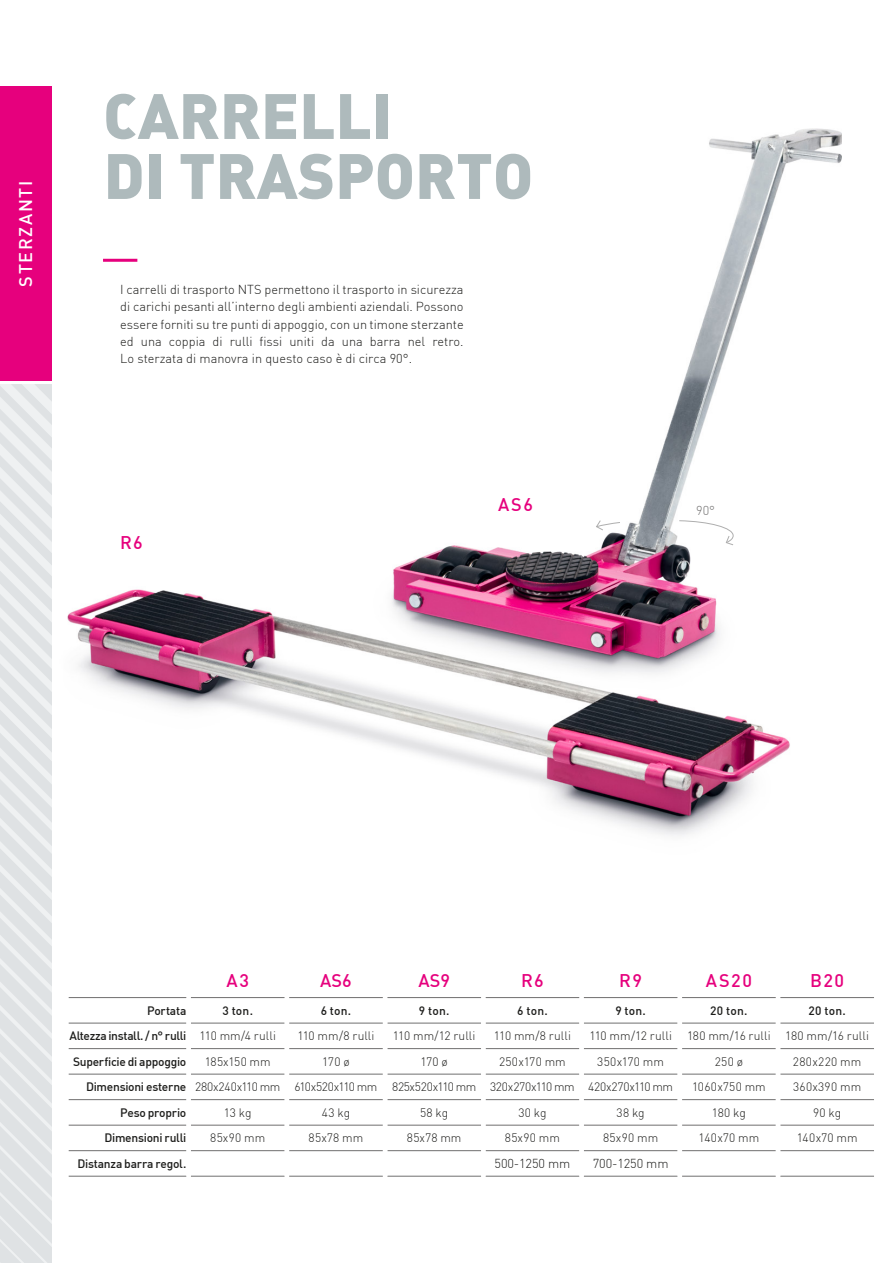
<style>
.page{position:relative;width:893px;height:1263px;background:#fff}
.page>*{position:absolute;margin:0;border:0;box-sizing:border-box;transform-origin:0 0}
.t1{font:900 63px/60px "DIN Alternate";color:#aebabc}
.t2{font:500 18px "DIN";letter-spacing:.08em;color:#e6007d}
.t3{font:500 18px "DIN";letter-spacing:.09em;color:#fff}
.t4{font:300 12.75px/17.2px "DIN";color:#1d1d1b;text-align:justify}
.t5{font:300 12.75px "DIN";color:#706f6f}
.t6{font:300 12px "DIN";color:#1d1d1b}
.t7{font:500 12px "DIN";letter-spacing:-.02em;color:#1d1d1b}
.t8{font:300 12px "DIN";letter-spacing:-.025em;color:#1d1d1b}
.t9{font:300 12px "DIN";letter-spacing:.02em;color:#1d1d1b}
.t10{font:300 12px "DIN";letter-spacing:.03em;color:#1d1d1b}
.t11{font:300 12px "DIN";letter-spacing:.025em;color:#1d1d1b}
.s1{font-weight:300}
.s2{font-weight:500}
</style>
<div class="page">
<img style="left:67px;top:128px;width:774px;height:708px">
<div style="left:0;top:86px;width:52px;height:295px;background:#e6007d"></div>
<svg style="left:0;top:385px;width:52px;height:878px"></svg>
<svg style="left:678px;top:520px;width:56px;height:26px"></svg>
<svg style="left:595px;top:520px;width:26px;height:11px"></svg>
<hr style="left:69px;top:997px;width:117px;height:1px;background:#706f6f">
<hr style="left:191px;top:997px;width:94px;height:1px;background:#706f6f">
<hr style="left:289px;top:997px;width:94px;height:1px;background:#706f6f">
<hr style="left:387px;top:997px;width:94px;height:1px;background:#706f6f">
<hr style="left:486px;top:997px;width:93px;height:1px;background:#706f6f">
<hr style="left:584px;top:997px;width:94px;height:1px;background:#706f6f">
<hr style="left:682px;top:997px;width:94px;height:1px;background:#706f6f">
<hr style="left:780px;top:997px;width:94px;height:1px;background:#706f6f">
<hr style="left:69px;top:1023px;width:117px;height:1px;background:#706f6f">
<hr style="left:191px;top:1023px;width:94px;height:1px;background:#706f6f">
<hr style="left:289px;top:1023px;width:94px;height:1px;background:#706f6f">
<hr style="left:387px;top:1023px;width:94px;height:1px;background:#706f6f">
<hr style="left:486px;top:1023px;width:93px;height:1px;background:#706f6f">
<hr style="left:584px;top:1023px;width:94px;height:1px;background:#706f6f">
<hr style="left:682px;top:1023px;width:94px;height:1px;background:#706f6f">
<hr style="left:780px;top:1023px;width:94px;height:1px;background:#706f6f">
<hr style="left:69px;top:1048px;width:117px;height:1px;background:#706f6f">
<hr style="left:191px;top:1048px;width:94px;height:1px;background:#706f6f">
<hr style="left:289px;top:1048px;width:94px;height:1px;background:#706f6f">
<hr style="left:387px;top:1048px;width:94px;height:1px;background:#706f6f">
<hr style="left:486px;top:1048px;width:93px;height:1px;background:#706f6f">
<hr style="left:584px;top:1048px;width:94px;height:1px;background:#706f6f">
<hr style="left:682px;top:1048px;width:94px;height:1px;background:#706f6f">
<hr style="left:780px;top:1048px;width:94px;height:1px;background:#706f6f">
<hr style="left:69px;top:1074px;width:117px;height:1px;background:#706f6f">
<hr style="left:191px;top:1074px;width:94px;height:1px;background:#706f6f">
<hr style="left:289px;top:1074px;width:94px;height:1px;background:#706f6f">
<hr style="left:387px;top:1074px;width:94px;height:1px;background:#706f6f">
<hr style="left:486px;top:1074px;width:93px;height:1px;background:#706f6f">
<hr style="left:584px;top:1074px;width:94px;height:1px;background:#706f6f">
<hr style="left:682px;top:1074px;width:94px;height:1px;background:#706f6f">
<hr style="left:780px;top:1074px;width:94px;height:1px;background:#706f6f">
<hr style="left:69px;top:1099px;width:117px;height:1px;background:#706f6f">
<hr style="left:191px;top:1099px;width:94px;height:1px;background:#706f6f">
<hr style="left:289px;top:1099px;width:94px;height:1px;background:#706f6f">
<hr style="left:387px;top:1099px;width:94px;height:1px;background:#706f6f">
<hr style="left:486px;top:1099px;width:93px;height:1px;background:#706f6f">
<hr style="left:584px;top:1099px;width:94px;height:1px;background:#706f6f">
<hr style="left:682px;top:1099px;width:94px;height:1px;background:#706f6f">
<hr style="left:780px;top:1099px;width:94px;height:1px;background:#706f6f">
<hr style="left:69px;top:1125px;width:117px;height:1px;background:#706f6f">
<hr style="left:191px;top:1125px;width:94px;height:1px;background:#706f6f">
<hr style="left:289px;top:1125px;width:94px;height:1px;background:#706f6f">
<hr style="left:387px;top:1125px;width:94px;height:1px;background:#706f6f">
<hr style="left:486px;top:1125px;width:93px;height:1px;background:#706f6f">
<hr style="left:584px;top:1125px;width:94px;height:1px;background:#706f6f">
<hr style="left:682px;top:1125px;width:94px;height:1px;background:#706f6f">
<hr style="left:780px;top:1125px;width:94px;height:1px;background:#706f6f">
<hr style="left:69px;top:1150px;width:117px;height:1px;background:#706f6f">
<hr style="left:191px;top:1150px;width:94px;height:1px;background:#706f6f">
<hr style="left:289px;top:1150px;width:94px;height:1px;background:#706f6f">
<hr style="left:387px;top:1150px;width:94px;height:1px;background:#706f6f">
<hr style="left:486px;top:1150px;width:93px;height:1px;background:#706f6f">
<hr style="left:584px;top:1150px;width:94px;height:1px;background:#706f6f">
<hr style="left:682px;top:1150px;width:94px;height:1px;background:#706f6f">
<hr style="left:780px;top:1150px;width:94px;height:1px;background:#706f6f">
<hr style="left:69px;top:1176px;width:117px;height:1px;background:#706f6f">
<hr style="left:191px;top:1176px;width:94px;height:1px;background:#706f6f">
<hr style="left:289px;top:1176px;width:94px;height:1px;background:#706f6f">
<hr style="left:387px;top:1176px;width:94px;height:1px;background:#706f6f">
<hr style="left:486px;top:1176px;width:93px;height:1px;background:#706f6f">
<hr style="left:584px;top:1176px;width:94px;height:1px;background:#706f6f">
<hr style="left:682px;top:1176px;width:94px;height:1px;background:#706f6f">
<hr style="left:780px;top:1176px;width:94px;height:1px;background:#706f6f">
<hr style="left:103px;top:259px;width:34px;height:3px;background:#e6007d">
<h2 class="t3" style="left:14px;top:286px;width:107px;rotate:-90deg">STERZANTI</h2>
<h1 class="t1" style="left:103px;top:83px;width:432px">CARRELLI<br>DI TRASPORTO</h1>
<p class="t4" style="left:120px;top:281px;width:345px">I carrelli di trasporto NTS permettono il trasporto in sicurezza di carichi pesanti all’interno degli ambienti aziendali. Possono essere forniti su tre punti di appoggio, con un timone sterzante ed una coppia di rulli fissi uniti da una barra nel retro.<br>Lo sterzata di manovra in questo caso è di circa 90°.</p>
<h2 class="t2" style="left:120px;top:531px;width:24px">R6</h2>
<h2 class="t2" style="left:498px;top:493px;width:37px">AS6</h2>
<p class="t5" style="left:696px;top:503px;width:20px">90°</p>
<h2 class="t2" style="left:226px;top:969px;width:24px">A3</h2>
<h2 class="t2" style="left:320px;top:969px;width:33px">AS6</h2>
<h2 class="t2" style="left:418px;top:969px;width:33px">AS9</h2>
<h2 class="t2" style="left:521px;top:969px;width:24px">R6</h2>
<h2 class="t2" style="left:619px;top:969px;width:24px">R9</h2>
<h2 class="t2" style="left:706px;top:969px;width:48px">AS20</h2>
<h2 class="t2" style="left:810px;top:969px;width:36px">B20</h2>
<p class="t7" style="left:147px;top:1003px;width:41px">Portata</p>
<p class="t7" style="left:222px;top:1003px;width:32px">3 ton.</p>
<p class="t7" style="left:321px;top:1003px;width:32px">6 ton.</p>
<p class="t7" style="left:419px;top:1003px;width:32px">9 ton.</p>
<p class="t7" style="left:517px;top:1003px;width:32px">6 ton.</p>
<p class="t7" style="left:615px;top:1003px;width:32px">9 ton.</p>
<p class="t7" style="left:710px;top:1003px;width:39px">20 ton.</p>
<p class="t7" style="left:808px;top:1003px;width:39px">20 ton.</p>
<p class="t7" style="left:69px;top:1028px;width:208px">Altezza install. / n° rulli <span class="s1">110 mm/4 rulli</span></p>
<p class="t6" style="left:297px;top:1028px;width:79px">110 mm/8 rulli</p>
<p class="t6" style="left:393px;top:1028px;width:84px">110 mm/12 rulli</p>
<p class="t6" style="left:494px;top:1028px;width:79px">110 mm/8 rulli</p>
<p class="t6" style="left:589px;top:1028px;width:84px">110 mm/12 rulli</p>
<p class="t6" style="left:687px;top:1028px;width:183px">180 mm/16 rulli 180 mm/16 rulli</p>
<p class="t7" style="left:73px;top:1054px;width:115px">Superficie di appoggio</p>
<p class="t6" style="left:205px;top:1054px;width:68px">185x150 mm</p>
<p class="t6" style="left:322px;top:1054px;width:29px">170 ø</p>
<p class="t6" style="left:421px;top:1054px;width:29px">170 ø</p>
<p class="t6" style="left:499px;top:1054px;width:68px">250x170 mm</p>
<p class="t9" style="left:597px;top:1054px;width:68px">350x170 mm</p>
<p class="t6" style="left:715px;top:1054px;width:30px">250 ø</p>
<p class="t10" style="left:793px;top:1054px;width:70px">280x220 mm</p>
<p class="t8" style="left:86px;top:1079px;width:589px"><span class="s2">Dimensioni esterne</span> 280x240x110 mm 610x520x110 mm 825x520x110 mm 320x270x110 mm 420x270x110 mm</p>
<p class="t9" style="left:692px;top:1079px;width:75px">1060x750 mm</p>
<p class="t11" style="left:793px;top:1079px;width:70px">360x390 mm</p>
<p class="t7" style="left:120px;top:1105px;width:68px">Peso proprio</p>
<p class="t6" style="left:224px;top:1105px;width:29px">13 kg</p>
<p class="t6" style="left:322px;top:1105px;width:30px">43 kg</p>
<p class="t6" style="left:420px;top:1105px;width:30px">58 kg</p>
<p class="t6" style="left:518px;top:1105px;width:30px">30 kg</p>
<p class="t6" style="left:616px;top:1105px;width:30px">38 kg</p>
<p class="t6" style="left:712px;top:1105px;width:36px">180 kg</p>
<p class="t6" style="left:813px;top:1105px;width:30px">90 kg</p>
<p class="t7" style="left:104px;top:1130px;width:83px">Dimensioni rulli</p>
<p class="t6" style="left:210px;top:1130px;width:57px">85x90 mm</p>
<p class="t6" style="left:309px;top:1130px;width:56px">85x78 mm</p>
<p class="t6" style="left:407px;top:1130px;width:56px">85x78 mm</p>
<p class="t6" style="left:505px;top:1130px;width:57px">85x90 mm</p>
<p class="t6" style="left:603px;top:1130px;width:57px">85x90 mm</p>
<p class="t6" style="left:698px;top:1130px;width:62px">140x70 mm</p>
<p class="t6" style="left:797px;top:1130px;width:62px">140x70 mm</p>
<p class="t7" style="left:77px;top:1156px;width:110px">Distanza barra regol.</p>
<p class="t4" style="left:495px;top:1155px;width:77px">500-1250 mm</p>
<p class="t4" style="left:593px;top:1155px;width:77px">700-1250 mm</p>
</div>
